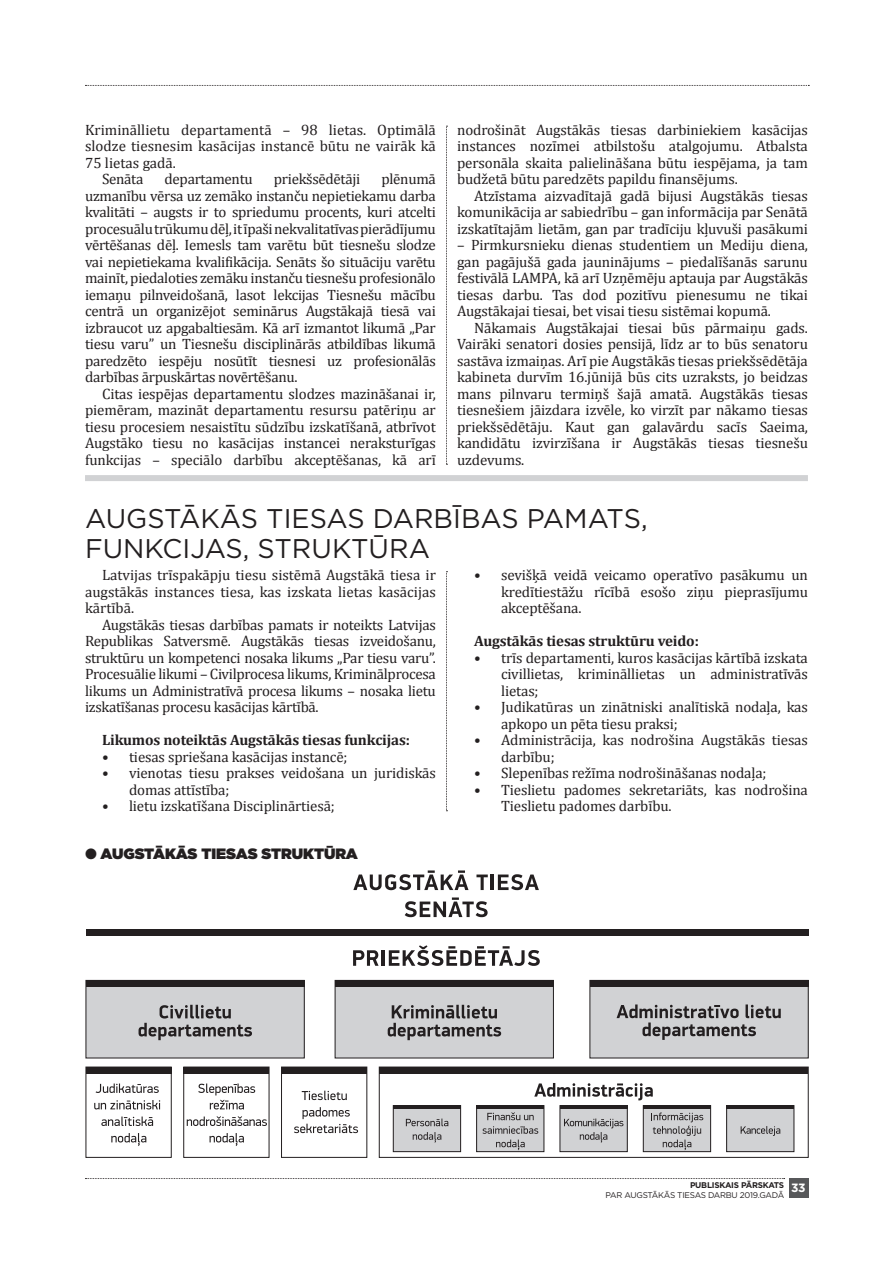
<style>
.page{position:relative;width:893px;height:1263px;background:#fff}
.page>*{position:absolute;margin:0;border:0;box-sizing:border-box;transform-origin:0 0}
.t1{font:27px/30px "Gotham";color:#231f20}
.t2{font:15px/16.5px "Cambria";letter-spacing:-.01em;color:#231f20;text-align:justify}
.t3{font:700 15px "Cambria";letter-spacing:-.01em;color:#231f20}
.t4{font:900 15px "Gotham";color:#231f20}
.t5{font:700 12px "Gotham";color:#fff}
.t6{font:8.25px "Gotham";letter-spacing:-.03em;color:#231f20}
.t7{font:700 8.25px "Gotham";letter-spacing:-.03em;color:#231f20}
</style>
<div class="page">
<svg style="left:85px;top:85px;width:724px;height:1px"></svg>
<svg style="left:85px;top:1178px;width:700px;height:1px"></svg>
<div style="left:789px;top:1178px;width:19px;height:19px;background:#57585a"></div>
<svg style="left:446px;top:126px;width:1px;height:339px"></svg>
<svg style="left:446px;top:571px;width:1px;height:240px"></svg>
<div style="left:85px;top:475px;width:723px;height:6px;background:#d1d2d4"></div>
<div style="left:281px;top:1067px;width:86px;height:91px;border:1px solid #231f20"></div>
<div style="left:281px;top:1067px;width:86px;height:7px;background:#231f20"></div>
<div style="left:183px;top:1067px;width:86px;height:91px;border:1px solid #231f20"></div>
<div style="left:184px;top:1067px;width:85px;height:7px;background:#231f20"></div>
<div style="left:86px;top:1067px;width:86px;height:91px;border:1px solid #231f20"></div>
<div style="left:86px;top:1067px;width:85px;height:7px;background:#231f20"></div>
<div style="left:86px;top:929px;width:722px;height:7px;background:#231f20"></div>
<div style="left:335px;top:980px;width:218px;height:78px;background:#d1d2d4"></div>
<div style="left:335px;top:980px;width:218px;height:7px;background:#231f20"></div>
<div style="left:590px;top:980px;width:218px;height:78px;background:#d1d2d4"></div>
<div style="left:590px;top:980px;width:218px;height:7px;background:#231f20"></div>
<svg style="left:617px;top:1004px;width:164px;height:36px"></svg>
<svg style="left:388px;top:1005px;width:113px;height:35px"></svg>
<div style="left:86px;top:980px;width:218px;height:78px;background:#d1d2d4"></div>
<div style="left:86px;top:980px;width:218px;height:7px;background:#231f20"></div>
<svg style="left:139px;top:1005px;width:113px;height:35px"></svg>
<svg style="left:353px;top:950px;width:26px;height:16px"></svg>
<hr style="left:382px;top:950px;width:3px;height:16px;background:#231f20">
<svg style="left:389px;top:945px;width:151px;height:21px"></svg>
<svg style="left:353px;top:870px;width:115px;height:20px"></svg>
<svg style="left:476px;top:874px;width:12px;height:16px"></svg>
<hr style="left:491px;top:874px;width:3px;height:16px;background:#231f20">
<svg style="left:498px;top:874px;width:41px;height:16px"></svg>
<svg style="left:405px;top:897px;width:83px;height:20px"></svg>
<svg style="left:96px;top:1083px;width:63px;height:10px"></svg>
<svg style="left:94px;top:1100px;width:66px;height:9px"></svg>
<svg style="left:101px;top:1116px;width:52px;height:10px"></svg>
<svg style="left:111px;top:1133px;width:35px;height:13px"></svg>
<svg style="left:302px;top:1091px;width:45px;height:9px"></svg>
<svg style="left:294px;top:1107px;width:64px;height:26px"></svg>
<div style="left:379px;top:1067px;width:429px;height:91px;border:1px solid #231f20"></div>
<div style="left:379px;top:1067px;width:429px;height:7px;background:#231f20"></div>
<svg style="left:534px;top:1083px;width:119px;height:17px"></svg>
<div style="left:727px;top:1105px;width:67px;height:47px;background:#d1d2d4"></div>
<div style="left:726px;top:1105px;width:68px;height:47px;border:1px solid #231f20"></div>
<hr style="left:727px;top:1105px;width:67px;height:3px;background:#231f20">
<svg style="left:741px;top:1126px;width:39px;height:10px"></svg>
<div style="left:643px;top:1105px;width:68px;height:47px;background:#d1d2d4"></div>
<div style="left:643px;top:1105px;width:68px;height:47px;border:1px solid #231f20"></div>
<hr style="left:643px;top:1105px;width:68px;height:3px;background:#231f20">
<svg style="left:651px;top:1112px;width:52px;height:38px"></svg>
<div style="left:560px;top:1105px;width:67px;height:47px;background:#d1d2d4"></div>
<div style="left:560px;top:1105px;width:67px;height:47px;border:1px solid #231f20"></div>
<hr style="left:560px;top:1105px;width:67px;height:3px;background:#231f20">
<svg style="left:564px;top:1118px;width:59px;height:25px"></svg>
<div style="left:477px;top:1105px;width:67px;height:47px;background:#d1d2d4"></div>
<div style="left:476px;top:1105px;width:68px;height:47px;border:1px solid #231f20"></div>
<hr style="left:477px;top:1105px;width:67px;height:3px;background:#231f20">
<svg style="left:487px;top:1112px;width:47px;height:8px"></svg>
<svg style="left:482px;top:1126px;width:56px;height:24px"></svg>
<div style="left:393px;top:1105px;width:68px;height:47px;background:#d1d2d4"></div>
<div style="left:393px;top:1105px;width:68px;height:47px;border:1px solid #231f20"></div>
<hr style="left:393px;top:1105px;width:68px;height:3px;background:#231f20">
<svg style="left:406px;top:1118px;width:42px;height:8px"></svg>
<svg style="left:413px;top:1132px;width:28px;height:11px"></svg>
<svg style="left:198px;top:1083px;width:57px;height:26px"></svg>
<svg style="left:187px;top:1116px;width:80px;height:10px"></svg>
<svg style="left:210px;top:1133px;width:34px;height:13px"></svg>
<p class="t2" style="left:85px;top:121px;width:352px">Krimināllietu departamentā – 98 lietas. Optimālā</p>
<p class="t2" style="left:85px;top:138px;width:352px">slodze tiesnesim kasācijas instancē būtu ne vairāk kā</p>
<p class="t2" style="left:85px;top:154px;width:92px">75 lietas gadā.</p>
<p class="t2" style="left:102px;top:171px;width:43px">Senāta</p>
<p class="t2" style="left:165px;top:171px;width:90px">departamentu</p>
<p class="t2" style="left:274px;top:171px;width:88px">priekšsēdētāji</p>
<p class="t2" style="left:85px;top:171px;width:352px;text-indent:296px">plēnumā uzmanību vērsa uz zemāko instanču nepietiekamu darba kvalitāti – augsts ir to spriedumu procents, kuri atcelti procesuālu trūkumu dēļ, it īpaši nekvalitatīvas pierādījumu vērtēšanas dēļ. Iemesls tam varētu būt tiesnešu slodze vai nepietiekama kvalifikācija. Senāts šo situāciju varētu mainīt, piedaloties zemāku instanču tiesnešu profesionālo iemaņu pilnveidošanā, lasot lekcijas Tiesnešu mācību centrā un organizējot seminārus Augstākajā tiesā vai izbraucot uz apgabaltiesām. Kā arī izmantot likumā „Par tiesu varu” un Tiesnešu disciplinārās atbildības likumā paredzēto iespēju nosūtīt tiesnesi uz profesionālās darbības ārpuskārtas novērtēšanu.</p>
<p class="t2" style="left:85px;top:385px;width:352px;text-indent:17px">Citas iespējas departamentu slodzes mazināšanai ir, piemēram, mazināt departamentu resursu patēriņu ar tiesu procesiem nesaistītu sūdzību izskatīšanā, atbrīvot Augstāko tiesu no kasācijas instancei neraksturīgas funkcijas – speciālo darbību akceptēšanas, kā arī</p>
<p class="t2" style="left:457px;top:121px;width:352px">nodrošināt Augstākās tiesas darbiniekiem kasācijas instances nozīmei atbilstošu atalgojumu. Atbalsta personāla skaita palielināšana būtu iespējama, ja tam budžetā būtu paredzēts papildu finansējums.</p>
<p class="t2" style="left:457px;top:187px;width:352px;text-indent:17px">Atzīstama aizvadītajā gadā bijusi Augstākās tiesas komunikācija ar sabiedrību – gan informācija par Senātā izskatītajām lietām, gan par tradīciju kļuvuši pasākumi</p>
<p class="t2" style="left:457px;top:237px;width:352px">– Pirmkursnieku dienas studentiem un Mediju diena, gan pagājušā gada jauninājums – piedalīšanās sarunu festivālā Lampa</p>
<p class="t2" style="left:457px;top:270px;width:352px;text-indent:101px">, kā arī Uzņēmēju aptauja par Augstākās tiesas darbu. Tas dod pozitīvu pienesumu ne tikai Augstākajai tiesai, bet visai tiesu sistēmai kopumā.</p>
<p class="t2" style="left:457px;top:319px;width:352px;text-indent:17px">Nākamais Augstākajai tiesai būs pārmaiņu gads.<br>Vairāki senatori dosies pensijā, līdz ar to būs senatoru sastāva izmaiņas. Arī pie Augstākās tiesas priekšsēdētāja kabineta durvīm 16.jūnijā būs cits uzraksts, jo beidzas mans pilnvaru termiņš šajā amatā. Augstākās tiesas tiesnešiem jāizdara izvēle, ko virzīt par nākamo tiesas priekšsēdētāju. Kaut gan galavārdu sacīs Saeima, kandidātu izvirzīšana ir Augstākās tiesas tiesnešu uzdevums.</p>
<h1 class="t1" style="left:85px;top:503px;width:40px">AUGS</h1>
<h1 class="t1" style="left:164px;top:503px;width:36px">TĀKĀS</h1>
<h1 class="t1" style="left:85px;top:503px;width:564px;text-indent:181px">TIESAS DARBĪBAS PAM ATS,<br>FUNKCIJAS, STRUK</h1>
<h1 class="t1" style="left:351px;top:533px;width:80px">TŪRA</h1>
<p class="t2" style="left:85px;top:567px;width:352px;text-indent:17px">Latvijas trīspakāpju tiesu sistēmā Augstākā tiesa ir augstākās instances tiesa, kas izskata lietas kasācijas kārtībā.</p>
<p class="t2" style="left:85px;top:616px;width:352px;text-indent:17px">Augstākās tiesas darbības pamats ir noteikts Latvijas Republikas Satversmē. Augstākās tiesas izveidošanu, struktūru un kompetenci nosaka likums „Par tiesu varu”.<br>Procesuālie likumi – Civilprocesa likums, Kriminālprocesa likums un Administratīvā procesa likums – nosaka lietu izskatīšanas procesu kasācijas kārtībā.</p>
<p class="t3" style="left:102px;top:729px;width:309px">Likumos noteiktās Augstākās tiesas funkcijas:</p>
<p class="t2" style="left:102px;top:748px;width:247px">• tiesas spriešana kasācijas instancē;</p>
<p class="t2" style="left:129px;top:765px;width:308px;text-indent:-27px">• vienotas tiesu prakses veidošana un juridiskās domas attīstība;</p>
<p class="t2" style="left:102px;top:798px;width:234px">• lietu izskatīšana Disciplinārtiesā;</p>
<p class="t2" style="left:501px;top:567px;width:308px;text-indent:-27px">• sevišķā veidā veicamo operatīvo pasākumu un kredītiestāžu rīcībā esošo ziņu pieprasījumu akceptēšana.</p>
<p class="t3" style="left:474px;top:630px;width:226px">Augstākās tiesas struktūru veido:</p>
<p class="t2" style="left:501px;top:649px;width:308px;text-indent:-27px">• trīs departamenti, kuros kasācijas kārtībā izskata civillietas, krimināllietas un administratīvās lietas;</p>
<p class="t2" style="left:501px;top:699px;width:308px;text-indent:-27px">• Judikatūras un zinātniski analītiskā nodaļa, kas apkopo un pēta tiesu praksi;</p>
<p class="t2" style="left:501px;top:732px;width:308px;text-indent:-27px">• Administrācija, kas nodrošina Augstākās tiesas darbību;</p>
<p class="t2" style="left:474px;top:765px;width:294px">• Slepenības režīma nodrošināšanas nodaļa;</p>
<p class="t2" style="left:501px;top:781px;width:308px;text-indent:-27px">• Tieslietu padomes sekretariāts, kas nodrošina<br>Tieslietu padomes darbību.</p>
<p class="t4" style="left:85px;top:843px;width:275px">● AUGSTĀKĀS TIESAS STRUKTŪRA</p>
<p class="t7" style="left:690px;top:1180px;width:96px">PUBLISKAIS PĀRSKATS</p>
<p class="t6" style="left:605px;top:1189px;width:180px">PAR AUGSTĀKĀS TIESAS DARBU 2019.GADĀ</p>
<p class="t5" style="left:791px;top:1180px;width:16px">33</p>
</div>
